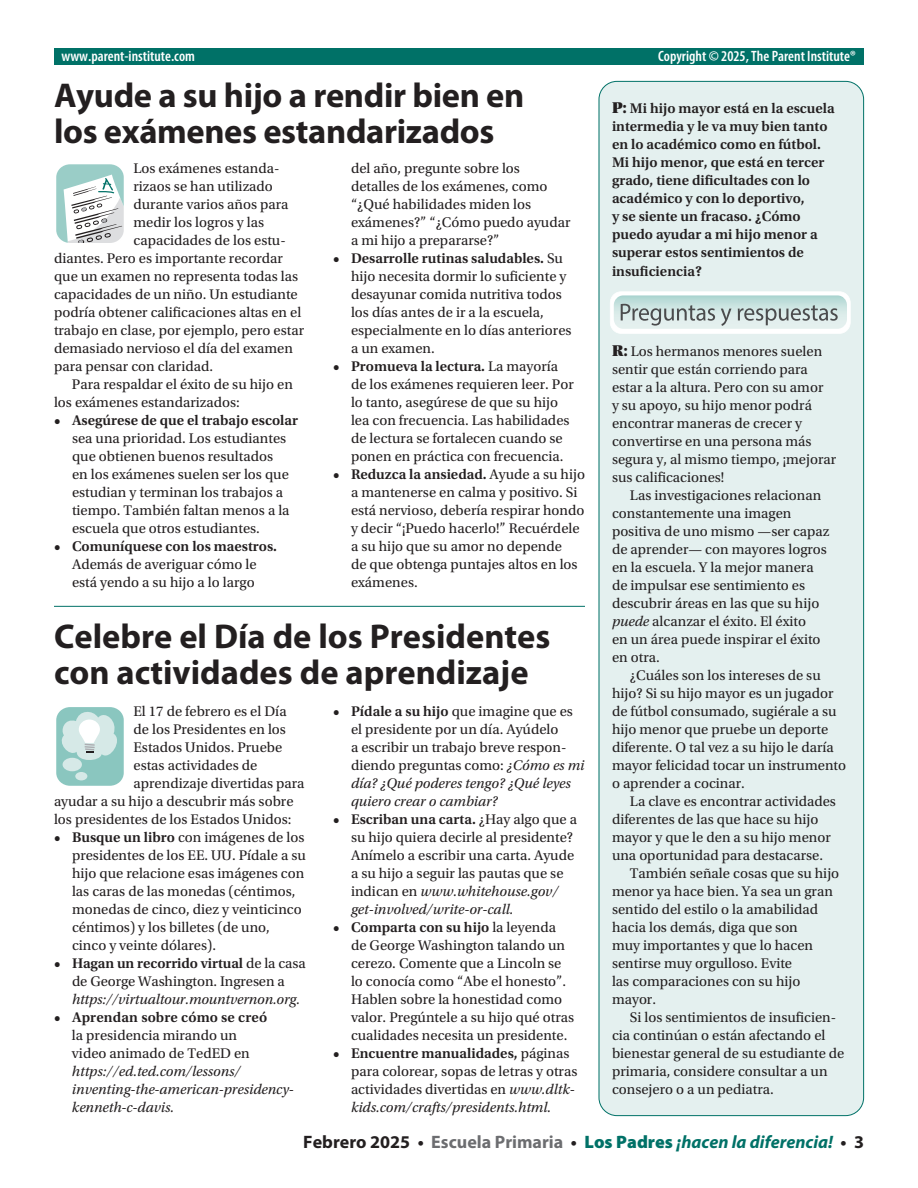
<style>
.page{position:relative;width:918px;height:1188px;background:#fff}
.page>*{position:absolute;margin:0;border:0;box-sizing:border-box;transform-origin:0 0}
.t1{font:700 34.5px/36px "Myriad Pro";color:#231f20}
.t2{font:italic 700 18px "Myriad Pro";color:#007167}
.t3{font:600 condensed 15px "Myriad Pro";color:#fff}
.t4{font:14.7px/18px "Utopia Std";color:#231f20}
.t5{font:600 14.7px/18px "Utopia Std";color:#231f20}
.t6{font:italic 14.7px/18px "Utopia Std";color:#231f20}
.s1{font-family:"Utopia Std Black Headline";font-weight:400;font-size:16.5px}
.s2{font-weight:600}
.s3{font-family:"Utopia Std Black Headline";font-size:16.5px}
.s4{font-style:italic}
.s5{font-style:normal;color:#231f20}
.s6{font-style:normal;color:#6c6d70}
.s7{font-weight:900;font-style:normal}
</style>
<div class="page">
<div style="left:599px;top:81px;width:265px;height:1035px;background:#e4f0ef;border-radius:18px"></div>
<div style="left:54px;top:49px;width:810px;height:16px;background:#007167"></div>
<svg style="left:610px;top:291px;width:241px;height:43px"></svg>
<svg style="left:56px;top:707px;width:68px;height:79px;background:#b1d7d3"></svg>
<svg style="left:56px;top:164px;width:68px;height:79px"></svg>
<hr style="left:54px;top:606px;width:531px;height:1px;background:#007167">
<p class="t3" style="left:62px;top:46px;width:135px">www.parent-institute.com</p>
<p class="t3" style="left:658px;top:46px;width:199px">Copyright © 2025, The Parent Institute®</p>
<h1 class="t1" style="left:54px;top:76px;width:472px">Ayude a su hijo a rendir bien en los exámenes estandarizados</h1>
<p class="t5" style="left:612px;top:99px;width:224px"><span class="s1">P:</span> Mi hijo mayor está en la escuela intermedia y le va muy bien tanto en lo académico como en fútbol.<br>Mi hijo menor, que está en tercer grado, tiene dificultades con lo académico y con lo deportivo,<br>y se siente un fracaso. ¿Cómo puedo ayudar a mi hijo menor a superar estos sentimientos de</p>
<p class="t5" style="left:612px;top:263px;width:92px">insuficiencia?</p>
<p class="t4" style="left:134px;top:159px;width:147px">Los exámenes estanda-</p>
<p class="t4" style="left:134px;top:177px;width:141px">rizaos se han utilizado</p>
<p class="t4" style="left:134px;top:195px;width:157px">durante varios años para</p>
<p class="t4" style="left:134px;top:213px;width:132px">medir los logros y las</p>
<p class="t4" style="left:134px;top:231px;width:154px">capacidades de los estu-</p>
<p class="t4" style="left:54px;top:249px;width:230px">diantes. Pero es importante recordar</p>
<p class="t4" style="left:54px;top:267px;width:246px">que un examen no representa todas las</p>
<p class="t4" style="left:54px;top:285px;width:245px">capacidades de un niño. Un estudiante</p>
<p class="t4" style="left:54px;top:303px;width:249px">podría obtener calificaciones altas en el</p>
<p class="t4" style="left:54px;top:321px;width:252px">trabajo en clase, por ejemplo, pero estar</p>
<p class="t4" style="left:54px;top:339px;width:240px">demasiado nervioso el día del examen</p>
<p class="t4" style="left:54px;top:357px;width:161px">para pensar con claridad.</p>
<p class="t4" style="left:72px;top:375px;width:223px">Para respaldar el éxito de su hijo en</p>
<p class="t4" style="left:54px;top:393px;width:187px">los exámenes estandarizados:</p>
<p class="t5" style="left:54px;top:411px;width:246px">• Asegúrese de que el trabajo escolar</p>
<p class="t4" style="left:72px;top:429px;width:219px">sea una prioridad. Los estudiantes que obtienen buenos resultados en los exámenes suelen ser los que estudian y terminan los trabajos a tiempo. También faltan menos a la escuela que otros estudiantes.</p>
<p class="t5" style="left:54px;top:537px;width:225px">• Comuníquese con los maestros.</p>
<p class="t4" style="left:72px;top:555px;width:186px">Además de averiguar cómo le está yendo a su hijo a lo largo</p>
<p class="t4" style="left:351px;top:159px;width:221px">del año, pregunte sobre los detalles de los exámenes, como “¿Qué habilidades miden los exámenes?” “¿Cómo puedo ayudar a mi hijo a prepararse?”</p>
<p class="t4" style="left:351px;top:249px;width:222px;text-indent:-18px"><span class="s2">• Desarrolle rutinas saludables.</span> Su hijo necesita dormir lo suficiente y desayunar comida nutritiva todos los días antes de ir a la escuela, especialmente en lo días anteriores a un examen.</p>
<p class="t4" style="left:351px;top:357px;width:224px;text-indent:-18px"><span class="s2">• Promueva la lectura.</span> La mayoría de los exámenes requieren leer. Por lo tanto, asegúrese de que su hijo lea con frecuencia. Las habilidades de lectura se fortalecen cuando se ponen en práctica con frecuencia.</p>
<p class="t4" style="left:351px;top:465px;width:236px;text-indent:-18px"><span class="s2">• Reduzca la ansiedad.</span> Ayude a su hijo a mantenerse en calma y positivo. Si está nervioso, debería respirar hondo y decir “¡Puedo hacerlo!” Recuérdele a su hijo que su amor no depende<br>de que obtenga puntajes altos en los exámenes.</p>
<p class="t4" style="left:612px;top:342px;width:226px"><span class="s3">R:</span> Los hermanos menores suelen sentir que están corriendo para estar a la altura. Pero con su amor<br>y su apoyo, su hijo menor podrá encontrar maneras de crecer y convertirse en una persona más segura y, al mismo tiempo, ¡mejorar sus calificaciones!</p>
<p class="t4" style="left:612px;top:486px;width:219px;text-indent:18px">Las investigaciones relacionan constantemente una imagen positiva de uno mismo —ser capaz de aprender— con mayores logros en la escuela. Y la mejor manera de impulsar ese sentimiento es descubrir áreas en las que su hijo <span class="s4">puede</span> alcanzar el éxito. El éxito<br>en un área puede inspirar el éxito en otra.</p>
<p class="t4" style="left:612px;top:666px;width:236px;text-indent:18px">¿Cuáles son los intereses de su hijo? Si su hijo mayor es un jugador de fútbol consumado, sugiérale a su hijo menor que pruebe un deporte diferente. O tal vez a su hijo le daría mayor felicidad tocar un instrumento o aprender a cocinar.</p>
<p class="t4" style="left:630px;top:792px;width:208px">La clave es encontrar actividades</p>
<p class="t4" style="left:612px;top:810px;width:208px">diferentes de las que hace su hijo</p>
<p class="t4" style="left:612px;top:828px;width:220px">mayor y que le den a su hijo menor</p>
<p class="t4" style="left:612px;top:846px;width:213px">una oportunidad para destacarse.</p>
<p class="t4" style="left:630px;top:864px;width:211px">También señale cosas que su hijo</p>
<p class="t4" style="left:612px;top:882px;width:222px">menor ya hace bien. Ya sea un gran</p>
<p class="t4" style="left:612px;top:900px;width:208px">sentido del estilo o la amabilidad</p>
<p class="t4" style="left:612px;top:918px;width:187px">hacia los demás, diga que son</p>
<p class="t4" style="left:612px;top:936px;width:203px">muy importantes y que lo hacen</p>
<p class="t4" style="left:612px;top:954px;width:182px">sentirse muy orgulloso. Evite</p>
<p class="t4" style="left:612px;top:972px;width:190px">las comparaciones con su hijo</p>
<p class="t4" style="left:612px;top:990px;width:46px">mayor.</p>
<p class="t4" style="left:630px;top:1008px;width:208px">Si los sentimientos de insuficien-</p>
<p class="t4" style="left:612px;top:1026px;width:215px">cia continúan o están afectando el</p>
<p class="t4" style="left:612px;top:1044px;width:234px">bienestar general de su estudiante de</p>
<p class="t4" style="left:612px;top:1062px;width:217px">primaria, considere consultar a un</p>
<p class="t4" style="left:612px;top:1080px;width:163px">consejero o a un pediatra.</p>
<h1 class="t1" style="left:54px;top:617px;width:498px">Celebre el Día de los Presidentes con actividades de aprendizaje</h1>
<p class="t4" style="left:351px;top:702px;width:235px;text-indent:-18px"><span class="s2">• Pídale a su hijo</span> que imagine que es el presidente por un día. Ayúdelo<br>a escribir un trabajo breve respon&shy;diendo preguntas como: <span class="s4">¿Cómo es mi día? ¿Qué poderes tengo? ¿Qué leyes quiero crear o cambiar?</span></p>
<p class="t4" style="left:351px;top:810px;width:228px;text-indent:-18px"><span class="s2">• Escriban una carta.</span> ¿Hay algo que a su hijo quiera decirle al presidente?<br>Anímelo a escribir una carta. Ayude a su hijo a seguir las pautas que se indican en <span class="s4">www.whitehouse.gov/ get-involved/write-or-call.</span></p>
<p class="t4" style="left:351px;top:918px;width:225px;text-indent:-18px"><span class="s2">• Comparta con su hijo</span> la leyenda de George Washington talando un cerezo. Comente que a Lincoln se lo conocía como “Abe el honesto”.<br>Hablen sobre la honestidad como valor. Pregúntele a su hijo qué otras cualidades necesita un presidente.</p>
<p class="t4" style="left:351px;top:1044px;width:228px;text-indent:-18px"><span class="s2">• Encuentre manualidades,</span> páginas para colorear, sopas de letras y otras actividades divertidas en <span class="s4">www.dltk&shy;kids.com/crafts/presidents.html.</span></p>
<p class="t4" style="left:134px;top:702px;width:155px">El 17 de febrero es el Día</p>
<p class="t4" style="left:134px;top:720px;width:154px">de los Presidentes en los</p>
<p class="t4" style="left:134px;top:738px;width:150px">Estados Unidos. Pruebe</p>
<p class="t4" style="left:134px;top:756px;width:125px">estas actividades de</p>
<p class="t4" style="left:134px;top:774px;width:173px">aprendizaje divertidas para</p>
<p class="t4" style="left:54px;top:792px;width:241px">ayudar a su hijo a descubrir más sobre</p>
<p class="t4" style="left:54px;top:810px;width:239px">los presidentes de los Estados Unidos:</p>
<p class="t4" style="left:72px;top:828px;width:235px;text-indent:-18px"><span class="s2">• Busque un libro</span> con imágenes de los presidentes de los EE. UU. Pídale a su hijo que relacione esas imágenes con las caras de las monedas (céntimos, monedas de cinco, diez y veinticinco céntimos) y los billetes (de uno, cinco y veinte dólares).</p>
<p class="t4" style="left:54px;top:954px;width:253px;text-align:center"><span class="s2">• Hagan un recorrido virtual</span> de la casa de George Washington. Ingresen a</p>
<p class="t6" style="left:72px;top:990px;width:230px">https://virtualtour.mountvernon.org.</p>
<p class="t5" style="left:54px;top:1008px;width:215px">• Aprendan sobre cómo se creó</p>
<p class="t4" style="left:72px;top:1026px;width:179px">la presidencia mirando un video animado de TedED en</p>
<p class="t6" style="left:72px;top:1062px;width:223px">https://ed.ted.com/lessons/ inventing-the-american-presidency&shy;kenneth-c-davis.</p>
<p class="t2" style="left:303px;top:1130px;width:562px"><span class="s5">Febrero 2025 •</span> <span class="s6">Escuela Primaria</span> <span class="s5">•</span> <span class="s7">Los Padres</span> ¡hacen la diferencia! <span class="s5">• 3</span></p>
</div>
